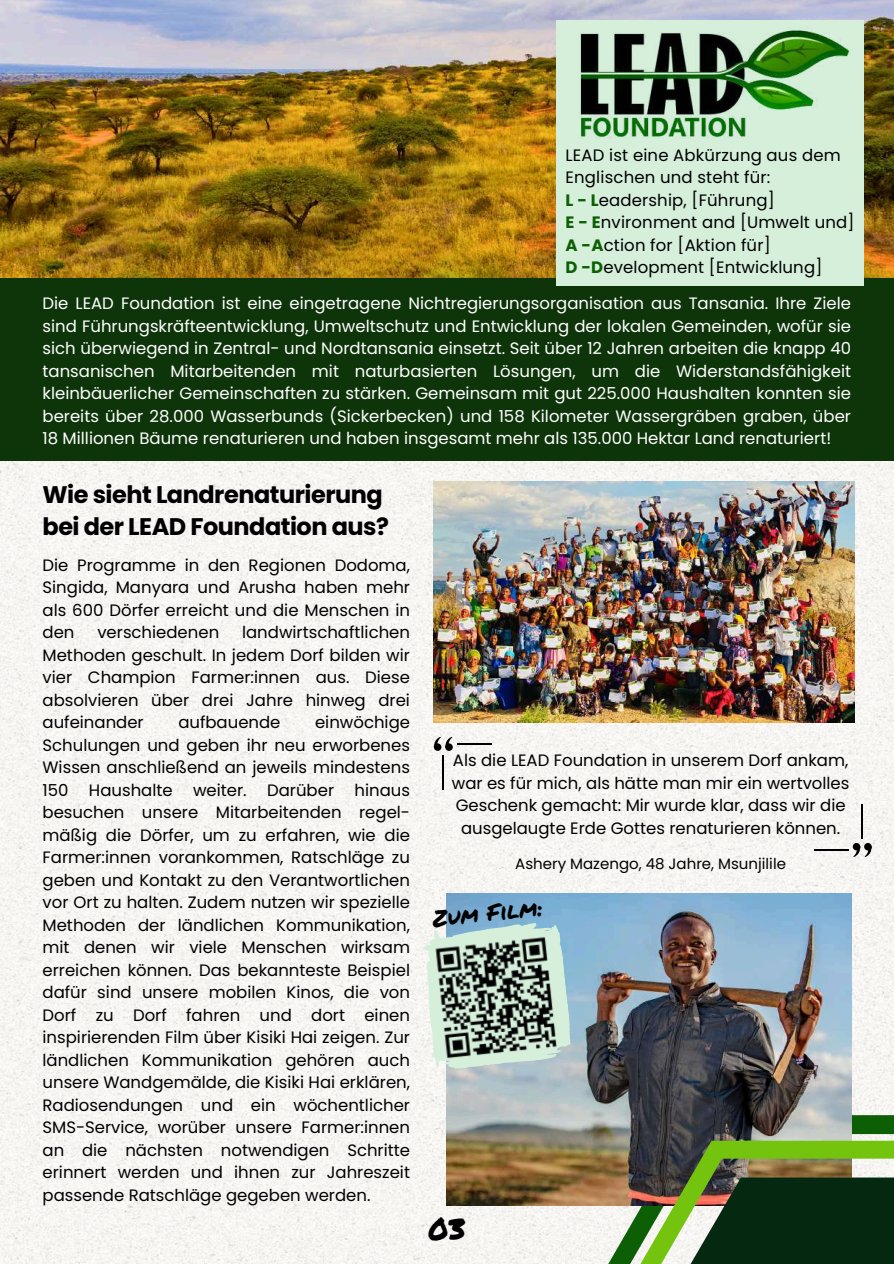
<style>
.page{position:relative;width:894px;height:1264px;background:#fff}
.page>*{position:absolute;margin:0;border:0;box-sizing:border-box;transform-origin:0 0}
.t1{font:30px "Permanent Marker";color:#000}
.t2{font:700 24px/32.7px "Poppins";letter-spacing:-.02em;color:#000}
.t3{font:22.5px "Permanent Marker";color:#000}
.t4{font:16.5px/22.5px "Poppins";color:#000;text-align:justify}
.t5{font:16.5px/22.5px "Poppins";color:#fff;text-align:justify}
.t6{font:15px "Poppins";color:#000}
.s1{font-weight:700;color:#0d5f05}
</style>
<div class="page">
<div style="left:0;top:460px;width:893px;height:803px;background:#f6f5f2"></div>
<img style="left:433px;top:481px;width:421px;height:241px">
<img style="left:0;top:0;width:893px;height:278px">
<div style="left:0;top:278px;width:893px;height:182px;background:#0e350a"></div>
<div style="left:556px;top:21px;width:307px;height:265px;background:#d5efdb"></div>
<img style="left:553px;top:0;width:301px;height:161px">
<svg style="left:584px;top:1115px;width:309px;height:148px;fill:#f3f1ef"></svg>
<img style="left:446px;top:893px;width:404px;height:312px">
<div style="left:434px;top:743px;width:7px;height:8px;background:#000;border-radius:50%"></div>
<svg style="left:433px;top:736px;width:19px;height:13px"></svg>
<hr style="left:442px;top:754px;width:2px;height:35px;background:#000">
<hr style="left:456px;top:743px;width:35px;height:2px;background:#000">
<svg style="left:852px;top:844px;width:20px;height:13px"></svg>
<hr style="left:861px;top:804px;width:1px;height:35px;background:#000">
<hr style="left:813px;top:849px;width:35px;height:1px;background:#000">
<img style="left:607px;top:1140px;width:286px;height:123px">
<svg style="left:661px;top:1177px;width:232px;height:86px;fill:#042910"></svg>
<svg style="left:418px;top:916px;width:155px;height:155px"></svg>
<img style="left:432px;top:934px;width:128px;height:127px">
<p class="t4" style="left:565px;top:143px;width:290px;text-align:left">LEAD ist eine Abkürzung aus dem<br>Englischen und steht für:<br><span class="s1">L - L</span>eadership, [Führung]<br><span class="s1">E - E</span>nvironment and [Umwelt und]<br><span class="s1">A -A</span>ction for [Aktion für]<br><span class="s1">D -D</span>evelopment [Entwicklung]</p>
<p class="t5" style="left:43px;top:292px;width:809px">Die LEAD Foundation ist eine eingetragene Nichtregierungsorganisation aus Tansania. Ihre Ziele sind Führungskräfteentwicklung, Umweltschutz und Entwicklung der lokalen Gemeinden, wofür sie sich überwiegend in Zentral- und Nordtansania einsetzt. Seit über 12 Jahren arbeiten die knapp 40 tansanischen Mitarbeitenden mit naturbasierten Lösungen, um die Widerstandsfähigkeit kleinbäuerlicher Gemeinschaften zu stärken. Gemeinsam mit gut 225.000 Haushalten konnten sie bereits über 28.000 Wasserbunds (Sickerbecken) und 158 Kilometer Wassergräben graben, über 18 Millionen Bäume renaturieren und haben insgesamt mehr als 135.000 Hektar Land renaturiert!</p>
<h2 class="t2" style="left:43px;top:478px;width:348px">Wie sieht Landrenaturierung bei der LEAD Foundation aus?</h2>
<p class="t4" style="left:43px;top:553px;width:369px">Die Programme in den Regionen Dodoma, Singida, Manyara und Arusha haben mehr als 600 Dörfer erreicht und die Menschen in den</p>
<p class="t4" style="left:43px;top:621px;width:369px;text-indent:199px">landwirtschaftlichen Methoden geschult. In jedem Dorf bilden wir vier Champion Farmer:innen aus. Diese absolvieren über drei Jahre hinweg drei aufeinander</p>
<p class="t4" style="left:97px;top:621px;width:123px">verschiedenen</p>
<p class="t4" style="left:178px;top:711px;width:104px">aufbauende</p>
<p class="t4" style="left:43px;top:711px;width:369px;text-indent:272px">einwöchige Schulungen und geben ihr neu erworbenes Wissen anschließend an jeweils mindestens 150 Haushalte weiter. Darüber hinaus besuchen unsere Mitarbeitenden regel&shy;mäßig die Dörfer, um zu erfahren, wie die Farmer:innen vorankommen, Ratschläge zu geben und Kontakt zu den Verantwortlichen vor Ort zu halten. Zudem nutzen wir spezielle Methoden der ländlichen Kommunikation, mit denen wir viele Menschen wirksam erreichen können. Das bekannteste Beispiel dafür sind unsere mobilen Kinos, die von Dorf zu Dorf fahren und dort einen inspirierenden Film über Kisiki Hai zeigen. Zur ländlichen Kommunikation gehören auch unsere Wandgemälde, die Kisiki Hai erklären, Radiosendungen und ein wöchentlicher SMS-Service, worüber unsere Farmer:innen an die nächsten notwendigen Schritte erinnert werden und ihnen zur Jahreszeit passende Ratschläge gegeben werden.</p>
<p class="t4" style="left:451px;top:749px;width:399px;text-align:center">Als die LEAD Foundation in unserem Dorf ankam, war es für mich, als hätte man mir ein wertvolles Geschenk gemacht: Mir wurde klar, dass wir die ausgelaugte Erde Gottes renaturieren können.</p>
<p class="t6" style="left:515px;top:853px;width:272px">Ashery Mazengo, 48 Jahre, Msunjilile</p>
<h3 class="t3" style="left:430px;top:902px;width:112px;rotate:-6deg">Zum Film:</h3>
<h1 class="t1" style="left:428px;top:1206px;width:39px">03</h1>
</div>
